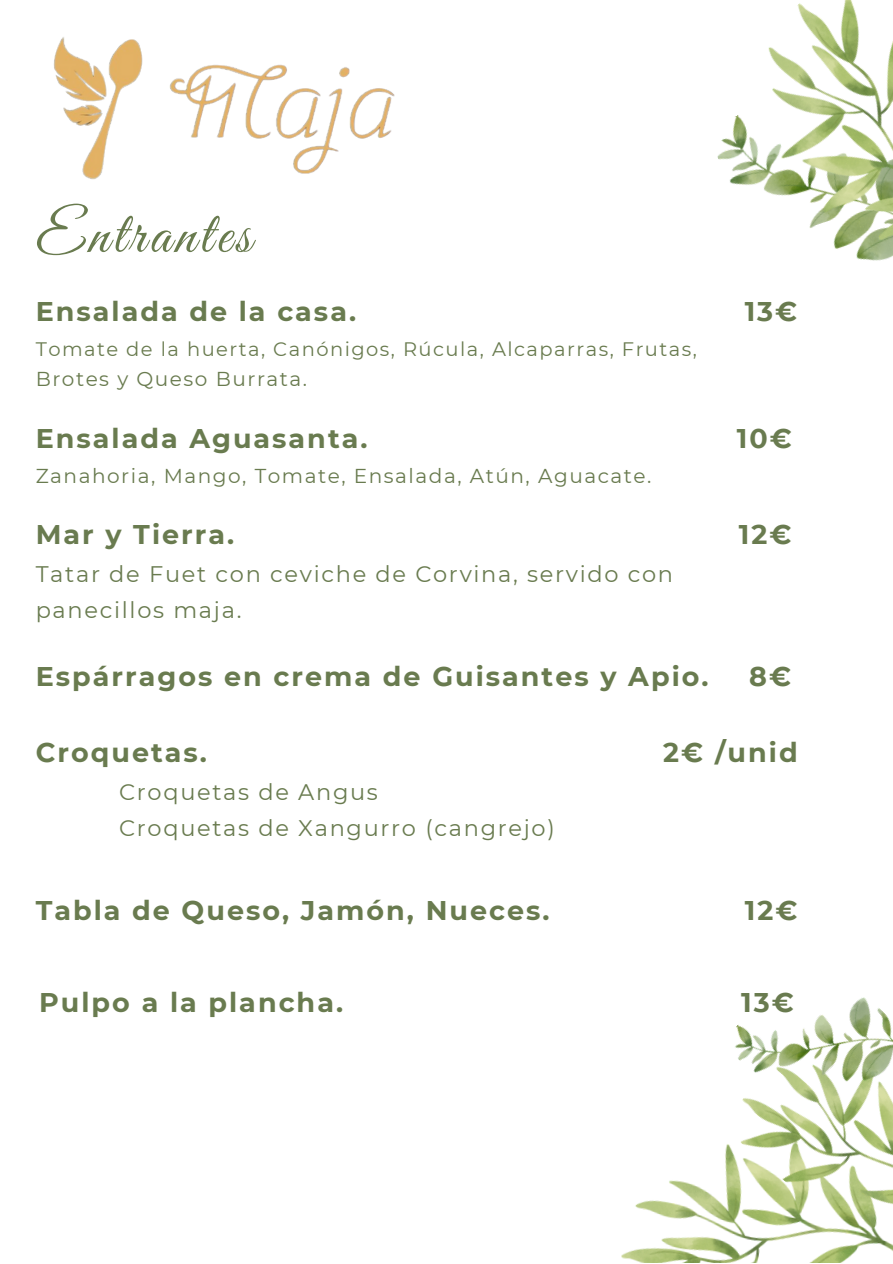
<style>
.page{position:relative;width:893px;height:1264px;background:#fff}
.page>*{position:absolute;margin:0;border:0;box-sizing:border-box;transform-origin:0 0}
.t1{font:60px "Great Vibes";letter-spacing:.075em;color:#697b4f}
.t2{font:700 27px "Montserrat";letter-spacing:.075em;color:#697b4f}
.t3{font:22.5px/36px "Montserrat";letter-spacing:.075em;color:#697b4f}
.t4{font:20.1px "Montserrat";letter-spacing:.075em;color:#697b4f}
.t5{font:19.5px "Montserrat";letter-spacing:.075em;color:#697b4f}
</style>
<div class="page">
<img style="left:717px;top:0;width:175px;height:261px">
<img style="left:621px;top:1180px;width:99px;height:82px">
<img style="left:720px;top:1166px;width:172px;height:96px">
<img style="left:54px;top:37px;width:341px;height:143px">
<img style="left:725px;top:997px;width:167px;height:169px">
<p class="t1" style="left:36px;top:201px;width:217px">Entrantes</p>
<p class="t2" style="left:36px;top:295px;width:322px">Ensalada de la casa.</p>
<p class="t2" style="left:744px;top:295px;width:54px">13€</p>
<p class="t5" style="left:36px;top:337px;width:662px">Tomate de la huerta, Canónigos, Rúcula, Alcaparras, Frutas,</p>
<p class="t4" style="left:36px;top:367px;width:273px">Brotes y Queso Burrata.</p>
<p class="t2" style="left:36px;top:421px;width:333px">Ensalada Aguasanta.</p>
<p class="t2" style="left:736px;top:421px;width:57px">10€</p>
<p class="t4" style="left:36px;top:463px;width:617px">Zanahoria, Mango, Tomate, Ensalada, Atún, Aguacate.</p>
<p class="t2" style="left:36px;top:518px;width:200px">Mar y Tierra.</p>
<p class="t2" style="left:738px;top:518px;width:54px">12€</p>
<p class="t3" style="left:36px;top:556px;width:639px">Tatar de Fuet con ceviche de Corvina, servido con panecillos maja.</p>
<p class="t2" style="left:36px;top:660px;width:674px">Espárragos en crema de Guisantes y Apio.</p>
<p class="t2" style="left:749px;top:660px;width:43px">8€</p>
<p class="t2" style="left:36px;top:735px;width:173px">Croquetas.</p>
<p class="t2" style="left:663px;top:735px;width:136px">2€ /unid</p>
<p class="t3" style="left:119px;top:773px;width:260px">Croquetas de Angus</p>
<p class="t3" style="left:119px;top:809px;width:437px">Croquetas de Xangurro (cangrejo)</p>
<p class="t2" style="left:36px;top:893px;width:515px">Tabla de Queso, Jamón, Nueces.</p>
<p class="t2" style="left:744px;top:893px;width:54px">12€</p>
<p class="t2" style="left:39px;top:986px;width:305px">Pulpo a la plancha.</p>
<p class="t2" style="left:741px;top:986px;width:54px">13€</p>
</div>
